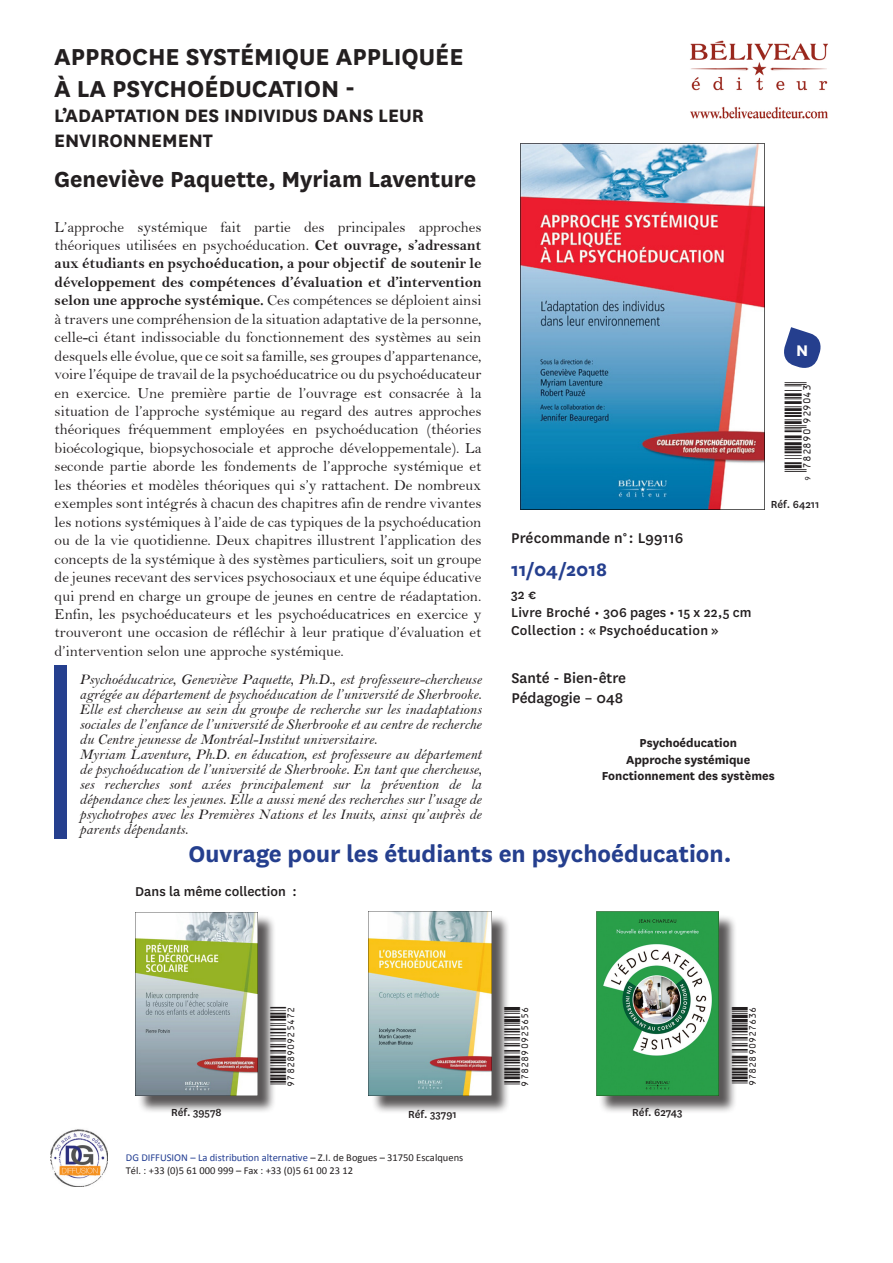
<style>
.page{position:relative;width:893px;height:1263px;background:#fff}
.page>*{position:absolute;margin:0;border:0;box-sizing:border-box;transform-origin:0 0}
.t1{font:700 27px/32.4px "National";color:#231f20}
.Accroche{font:700 26.55px "National";color:#253f8e}
.t2{font:700 25.5px "National";color:#231f20}
.t3{font:700 21px/25.2px "National";color:#231f20}
.t4{font:700 21px "National";color:#253f8e}
.t5{font:19.5px "ID Automation UPCEANXS";color:#231f20}
.t6{font:18px "ID Automation UPCEANXS";color:#231f20}
.t7{font:700 18px "National";color:#fff}
.Titre_collection{font:500 16.5px "National";color:#231f20}
.t8{font:15.3px/18.5px "Bell";color:#231f20;text-align:justify}
.texte_BIO{font:15px/15px "Bell MT Italic";color:#231f20;text-align:justify}
.Accroche_texte{font:500 15px "National";letter-spacing:.015em;color:#231f20}
.t9{font:700 13.5px "National";color:#231f20}
.t10{font:500 12px "National";color:#231f20}
.t11{font:10.5px "Calibri";color:#233e92}
.t12{font:10.5px "Calibri";color:#231f20}
.s1{font-family:"Bell MT Bold"}
.s2{color:#231f20}
</style>
<div class="page">
<img style="left:51px;top:1129px;width:56px;height:57px">
<img style="left:690px;top:40px;width:138px;height:79px">
<img style="left:520px;top:144px;width:245px;height:366px">
<div style="left:137px;top:914px;width:139px;height:200px;background:#231f20;opacity:.75"></div>
<img style="left:135px;top:912px;width:123px;height:183px">
<div style="left:371px;top:914px;width:139px;height:200px;background:#231f20;opacity:.75"></div>
<img style="left:369px;top:912px;width:122px;height:183px">
<div style="left:599px;top:914px;width:138px;height:200px;background:#231f20;opacity:.75"></div>
<img style="left:596px;top:912px;width:123px;height:183px">
<div style="left:54px;top:666px;width:13px;height:173px;background:#253f8e"></div>
<svg style="left:784px;top:327px;width:37px;height:41px"></svg>
<p class="t1" style="left:54px;top:38px;width:411px">APPROCHE SYSTÉMIQUE APPLIQUÉE<br>À LA PSYCHOÉDUCATION -</p>
<p class="t3" style="left:54px;top:102px;width:371px">L’ADAPTATION DES INDIVIDUS DANS LEUR<br>ENVIRONNEMENT</p>
<p class="t2" style="left:54px;top:161px;width:423px">Geneviève Paquette, Myriam Laventure</p>
<p class="t8" style="left:55px;top:217px;width:428px">L’approche systémique fait partie des principales approches théoriques utilisées en psychoéducation. <span class="s1">Cet ouvrage, s’adressant aux étudiants en psychoéducation, a pour objectif de soutenir le développement des compétences d’évaluation et d’intervention selon une approche systémique.</span> Ces compétences se déploient ainsi à travers une compréhension de la situation adaptative de la personne, celle-ci étant indissociable du fonctionnement des systèmes au sein desquels elle évolue, que ce soit sa famille, ses groupes d’appartenance, voire l’équipe de travail de la psychoéducatrice ou du psychoéducateur en exercice. Une première partie de l’ouvrage est consacrée à la situation de l’approche systémique au regard des autres approches théoriques fréquemment employées en psychoéducation (théories bioécologique, biopsychosociale et approche développementale). La seconde partie aborde les fondements de l’approche systémique et les théories et modèles théoriques qui s’y rattachent. De nombreux exemples sont intégrés à chacun des chapitres afin de rendre vivantes les notions systémiques à l’aide de cas typiques de la psychoéducation ou de la vie quotidienne. Deux chapitres illustrent l’application des concepts de la systémique à des systèmes particuliers, soit un groupe de jeunes recevant des services psychosociaux et une équipe éducative qui prend en charge un groupe de jeunes en centre de réadaptation.<br>Enfin, les psychoéducateurs et les psychoéducatrices en exercice y trouveront une occasion de réfléchir à leur pratique d’évaluation et d’intervention selon une approche systémique.</p>
<p class="texte_BIO" style="left:79px;top:671px;width:403px">Psychoéducatrice, Geneviève Paquette, Ph.D., est professeure-chercheuse agrégée au département de psychoéducation de l’université de Sherbrooke.<br>Elle est chercheuse au sein du groupe de recherche sur les inadaptations sociales de l’enfance de l’université de Sherbrooke et au centre de recherche du Centre jeunesse de Montréal-Institut universitaire.</p>
<p class="texte_BIO" style="left:79px;top:746px;width:403px">Myriam Laventure, Ph.D. en éducation, est professeure au département de psychoéducation de l’université de Sherbrooke. En tant que chercheuse, ses recherches sont axées principalement sur la prévention de la dépendance chez les jeunes. Elle a aussi mené des recherches sur l’usage de psychotropes avec les Premières Nations et les Inuits, ainsi qu’auprès de parents dépendants.</p>
<p class="t7" style="left:796px;top:338px;width:14px">N</p>
<p class="Titre_collection" style="left:511px;top:527px;width:174px">Précommande n° : L99116</p>
<p class="t4" style="left:511px;top:555px;width:97px">11/04/2018</p>
<p class="Accroche_texte" style="left:511px;top:584px;width:27px">32 €</p>
<p class="Accroche_texte" style="left:511px;top:602px;width:242px">Livre Broché • 306 pages • 15 x 22,5 cm</p>
<p class="Accroche_texte" style="left:511px;top:620px;width:209px">Collection : « Psychoéducation »</p>
<p class="Titre_collection" style="left:511px;top:667px;width:116px">Santé - Bien-être</p>
<p class="Titre_collection" style="left:511px;top:687px;width:113px">Pédagogie – 048</p>
<p class="t5" style="left:780px;top:485px;width:104px;rotate:-90deg">y(7IC8J0*TMTKON(</p>
<p class="t10" style="left:771px;top:496px;width:50px">Réf. 64211</p>
<p class="t9" style="left:639px;top:734px;width:99px">Psychoéducation</p>
<p class="t9" style="left:626px;top:750px;width:126px">Approche systémique</p>
<p class="t9" style="left:602px;top:766px;width:175px">Fonctionnement des systèmes</p>
<p class="Accroche" style="left:189px;top:835px;width:544px">Ouvrage pour les étudiants en psychoéducation.</p>
<p class="Accroche_texte" style="left:135px;top:881px;width:163px">Dans la même collection :</p>
<p class="t10" style="left:171px;top:1104px;width:52px">Réf. 39578</p>
<p class="t6" style="left:266px;top:1087px;width:81px;rotate:-90deg">9782890925472</p>
<p class="t6" style="left:500px;top:1086px;width:81px;rotate:-90deg">9782890925656</p>
<p class="t6" style="left:728px;top:1086px;width:81px;rotate:-90deg">9782890927636</p>
<p class="t10" style="left:408px;top:1106px;width:50px">Réf. 33791</p>
<p class="t10" style="left:632px;top:1104px;width:52px">Réf. 62743</p>
<p class="t11" style="left:126px;top:1150px;width:339px">DG DIFFUSION – La distribution alternative <span class="s2">– Z.I. de Bogues – 31750 Escalquens</span></p>
<p class="t12" style="left:126px;top:1163px;width:229px">Tél. : +33 (0)5 61 000 999 – Fax : +33 (0)5 61 00 23 12</p>
</div>
